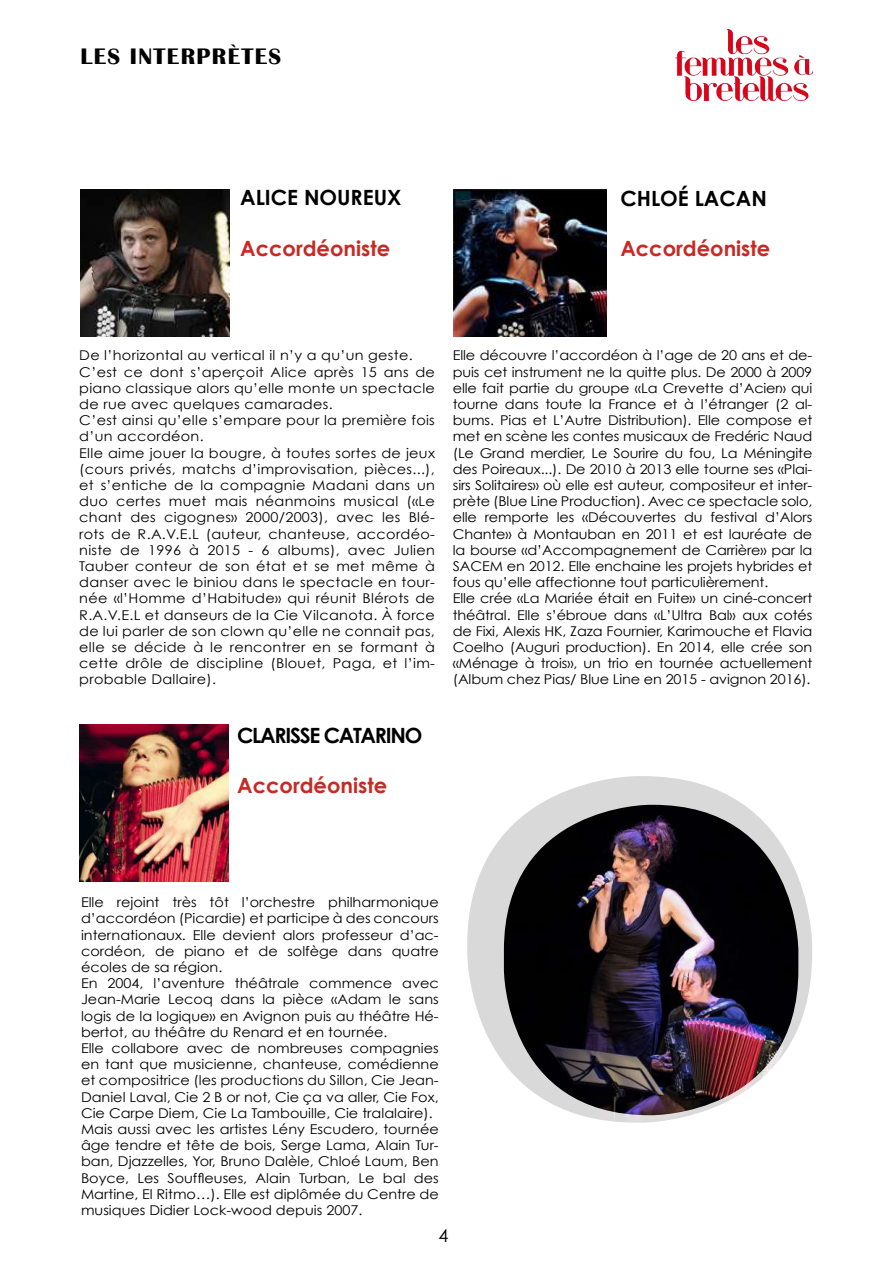
<style>
.page{position:relative;width:893px;height:1263px;background:#fff}
.page>*{position:absolute;margin:0;border:0;box-sizing:border-box;transform-origin:0 0}
.t1{font:700 23.1px "Britannic";letter-spacing:.06em;color:#000}
.t2{font:700 21px "Century Gothic";color:#c72a24}
.t3{font:700 21px "Century Gothic";color:#000}
.t4{font:700 21px "Century Gothic";letter-spacing:-.06em;color:#000}
.t5{font:18px "Century Gothic";color:#000}
.t6{font:13.5px/16.2px "Century Gothic";color:#000;scale:1.07 1}
.t7{font:13.5px/16.2px "Century Gothic";letter-spacing:.02em;color:#000;scale:1.07 1}
</style>
<div class="page">
<img style="left:81px;top:190px;width:149px;height:147px">
<img style="left:454px;top:189px;width:153px;height:148px">
<img style="left:79px;top:725px;width:150px;height:157px">
<img style="left:675px;top:30px;width:137px;height:70px">
<img style="left:467px;top:776px;width:345px;height:347px">
<h1 class="t1" style="left:81px;top:43px;width:202px">LES INTERPRÈTES</h1>
<h2 class="t3" style="left:240px;top:184px;width:163px">ALICE NOUREUX</h2>
<h2 class="t2" style="left:240px;top:235px;width:151px">Accordéoniste</h2>
<h2 class="t3" style="left:620px;top:185px;width:148px">CHLOÉ LACAN</h2>
<h2 class="t2" style="left:620px;top:235px;width:151px">Accordéoniste</h2>
<p class="t7" style="left:79px;top:347px;width:334px">De l’horizontal au vertical il n’y a qu’un geste.<br>C’est ce dont s’aperçoit Alice après 15 ans de piano classique alors qu’elle monte un spectacle de rue avec quelques camarades.<br>C’est ainsi qu’elle s’empare pour la première fois d’un accordéon.<br>Elle aime jouer la bougre, à toutes sortes de jeux (cours privés, matchs d’improvisation, pièces...), et s’entiche de la compagnie Madani dans un duo certes muet mais néanmoins musical («Le chant des cigognes» 2000/2003), avec les Blé&shy;rots de R.A.V.E.L (auteur, chanteuse, accordéo&shy;niste de 1996 à 2015 - 6 albums), avec Julien Tauber conteur de son état et se met même à danser avec le biniou dans le spectacle en tour&shy;née «l’Homme d’Habitude» qui réunit Blérots de R.A.V.E.L et danseurs de la Cie Vilcanota. À force de lui parler de son clown qu’elle ne connait pas, elle se décide à le rencontrer en se formant à cette drôle de discipline (Blouet, Paga, et l’im&shy;probable Dallaire).</p>
<p class="t6" style="left:453px;top:347px;width:337px">Elle découvre l’accordéon à l’age de 20 ans et de&shy;puis cet instrument ne la quitte plus. De 2000 à 2009 elle fait partie du groupe «La Crevette d’Acier» qui tourne dans toute la France et à l’étranger (2 al&shy;bums. Pias et L’Autre Distribution). Elle compose et met en scène les contes musicaux de Fredéric Naud (Le Grand merdier, Le Sourire du fou, La Méningite des Poireaux...). De 2010 à 2013 elle tourne ses «Plai&shy;sirs Solitaires» où elle est auteur, compositeur et inter&shy;prète (Blue Line Production). Avec ce spectacle solo, elle remporte les «Découvertes du festival d’Alors Chante» à Montauban en 2011 et est lauréate de la bourse «d’Accompagnement de Carrière» par la SACEM en 2012. Elle enchaine les projets hybrides et fous qu’elle affectionne tout particulièrement.<br>Elle crée «La Mariée était en Fuite» un ciné-concert théâtral. Elle s’ébroue dans «L’Ultra Bal» aux cotés de Fixi, Alexis HK, Zaza Fournier, Karimouche et Flavia Coelho (Auguri production). En 2014, elle crée son «Ménage à trois», un trio en tournée actuellement (Album chez Pias/ Blue Line en 2015 - avignon 2016).</p>
<h2 class="t4" style="left:237px;top:722px;width:187px">CLARISSE CATARINO</h2>
<h2 class="t2" style="left:237px;top:772px;width:151px">Accordéoniste</h2>
<p class="t6" style="left:81px;top:894px;width:336px">Elle rejoint très tôt l’orchestre philharmonique d’accordéon (Picardie) et participe à des concours internationaux. Elle devient alors professeur d’ac&shy;cordéon, de piano et de solfège dans quatre écoles de sa région.<br>En 2004, l’aventure théâtrale commence avec Jean-Marie Lecoq dans la pièce «Adam le sans logis de la logique» en Avignon puis au théâtre Hé&shy;bertot, au théâtre du Renard et en tournée.<br>Elle collabore avec de nombreuses compagnies en tant que musicienne, chanteuse, comédienne et compositrice (les productions du Sillon, Cie Jean-Daniel Laval, Cie 2 B or not, Cie ça va aller, Cie Fox, Cie Carpe Diem, Cie La Tambouille, Cie tralalaire).<br>Mais aussi avec les artistes Lény Escudero, tournée âge tendre et tête de bois, Serge Lama, Alain Tur&shy;ban, Djazzelles, Yor, Bruno Dalèle, Chloé Laum, Ben Boyce, Les Souffleuses, Alain Turban, Le bal des Martine, El Ritmo…). Elle est diplômée du Centre de musiques Didier Lock-wood depuis 2007.</p>
<h3 class="t5" style="left:439px;top:1224px;width:11px">4</h3>
</div>
